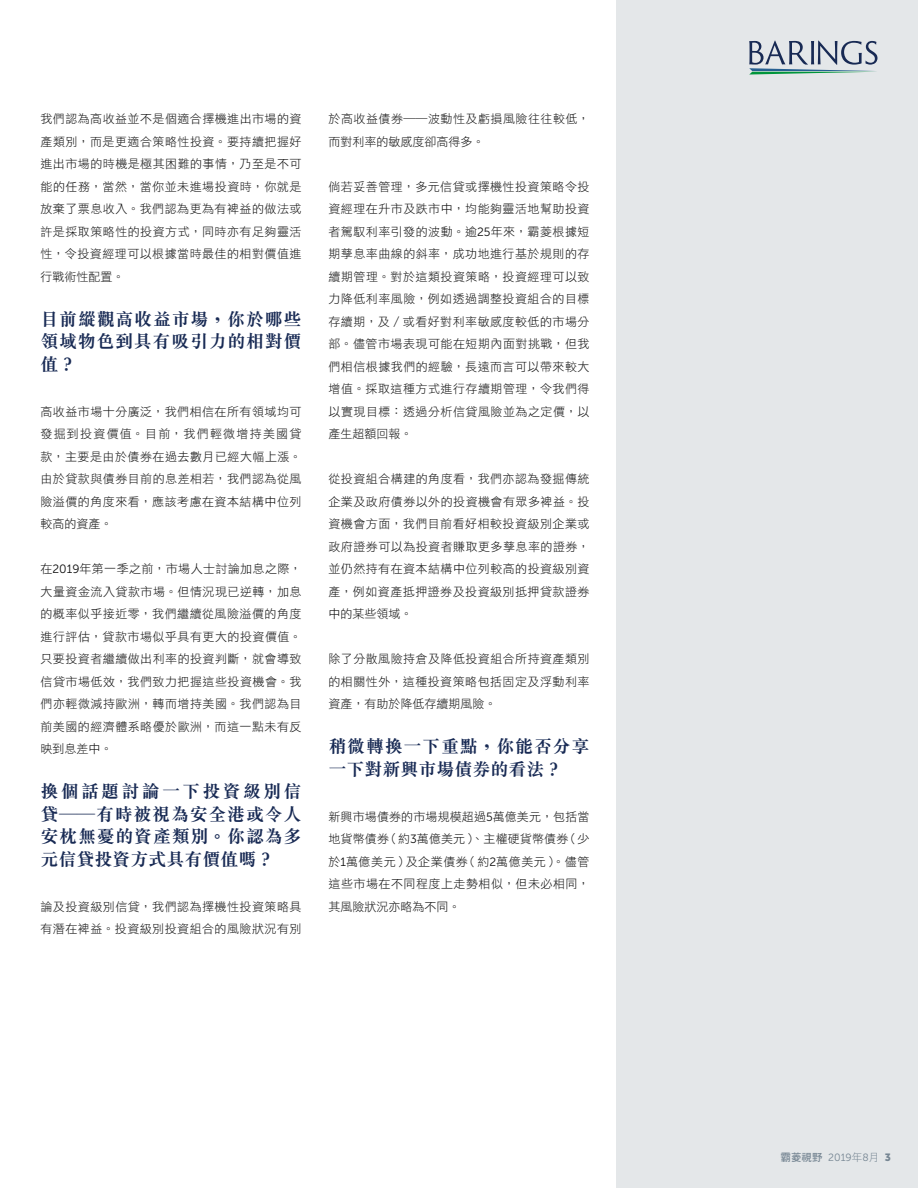
<style>
.page{position:relative;width:918px;height:1188px;background:#fff}
.page>*{position:absolute;margin:0;border:0;box-sizing:border-box;transform-origin:0 0}
.t1{font:700 18px/22.5px "M Sung HK";letter-spacing:.04em;color:#182a54;text-align:justify}
.t2{font:700 18px/22.5px "M Sung HK";letter-spacing:.02em;color:#182a54}
.t3{font:12px/22.5px "DF Hei HK W3";letter-spacing:.04em;color:#0d0d0d;text-align:justify}
.t4{font:10.5px "Museo Sans 300";color:#768693}
.s1{font-family:"Museo Sans 300"}
.s2{font-family:"DF Hei HK W7"}
.s3{font-family:"DF Hei HK W3"}
.s4{font-family:"Museo Sans 900"}
</style>
<div class="page">
<div style="left:616px;top:0;width:302px;height:1188px;background:#e4e7e9"></div>
<svg style="left:749px;top:40px;width:129px;height:35px"></svg>
<p class="t3" style="left:40px;top:107px;width:263px">我們認為高收益並不是個適合擇機進出市場的資產類別，而是更適合策略性投資。要持續把握好進出市場的時機是極其困難的事情，乃至是不可能的任務，當然，當你並未進場投資時，你就是放棄了票息收入。我們認為更為有裨益的做法或許是採取策略性的投資方式，同時亦有足夠靈活性，令投資經理可以根據當時最佳的相對價值進行戰術性配置。</p>
<p class="t1" style="left:40px;top:307px;width:263px">目前縱觀高收益市場，你於哪些領域物色到具有吸引力的相對價值？</p>
<p class="t3" style="left:40px;top:400px;width:263px">高收益市場十分廣泛，我們相信在所有領域均可發掘到投資價值。目前，我們輕微增持美國貸款，主要是由於債券在過去數月已經大幅上漲。由於貸款與債券目前的息差相若，我們認為從風險溢價的角度來看，應該考慮在資本結構中位列較高的資產。</p>
<p class="t3" style="left:40px;top:557px;width:263px">在<span class="s1">2019</span>年第一季之前，市場人士討論加息之際，大量資金流入貸款市場。但情況現已逆轉，加息的概率似乎接近零，我們繼續從風險溢價的角度進行評估，貸款市場似乎具有更大的投資價值。只要投資者繼續做出利率的投資判斷，就會導致信貸市場低效，我們致力把握這些投資機會。我們亦輕微減持歐洲，轉而增持美國。我們認為目前美國的經濟體系略優於歐洲，而這一點未有反映到息差中。</p>
<p class="t1" style="left:40px;top:780px;width:263px">換個話題討論一下投資級別信貸——有時被視為安全港或令人安枕無憂的資產類別。你認為多元信貸投資方式具有價值嗎？</p>
<p class="t3" style="left:40px;top:895px;width:263px">論及投資級別信貸，我們認為擇機性投資策略具有潛在裨益。投資級別投資組合的風險狀況有別</p>
<p class="t3" style="left:328px;top:107px;width:263px">於高收益債券——波動性及虧損風險往往較低，而對利率的敏感度卻高得多。</p>
<p class="t3" style="left:328px;top:175px;width:263px">倘若妥善管理，多元信貸或擇機性投資策略令投資經理在升市及跌市中，均能夠靈活地幫助投資者駕馭利率引發的波動。逾<span class="s1">25</span>年來，霸菱根據短期孳息率曲線的斜率，成功地進行基於規則的存續期管理。對於這類投資策略，投資經理可以致力降低利率風險，例如透過調整投資組合的目標存續期，及／或看好對利率敏感度較低的市場分部。儘管市場表現可能在短期內面對挑戰，但我們相信根據我們的經驗，長遠而言可以帶來較大增值。採取這種方式進行存續期管理，令我們得以實現目標：透過分析信貸風險並為之定價，以產生超額回報。</p>
<p class="t3" style="left:328px;top:467px;width:263px">從投資組合構建的角度看，我們亦認為發掘傳統企業及政府債券以外的投資機會有眾多裨益。投資機會方面，我們目前看好相較投資級別企業或政府證券可以為投資者賺取更多孳息率的證券，並仍然持有在資本結構中位列較高的投資級別資產，例如資產抵押證券及投資級別抵押貸款證券中的某些領域。</p>
<p class="t3" style="left:328px;top:647px;width:263px">除了分散風險持倉及降低投資組合所持資產類別的相關性外，這種投資策略包括固定及浮動利率資產，有助於降低存續期風險。</p>
<p class="t2" style="left:328px;top:735px;width:263px">稍微轉換一下重點，你能否分享一下對新興市場債券的看法？</p>
<p class="t3" style="left:328px;top:805px;width:263px">新興市場債券的市場規模超過<span class="s1">5</span>萬億美元，包括當地貨幣債券（約<span class="s1">3</span>萬億美元）、主權硬貨幣債券（少於<span class="s1">1</span>萬億美元）及企業債券（約<span class="s1">2</span>萬億美元）。儘管這些市場在不同程度上走勢相似，但未必相同，其風險狀況亦略為不同。</p>
<p class="t4" style="left:781px;top:1152px;width:112px"><span class="s2">霸菱視野</span> 2019<span class="s3">年</span>8<span class="s3">月</span> <span class="s4">3</span></p>
</div>
